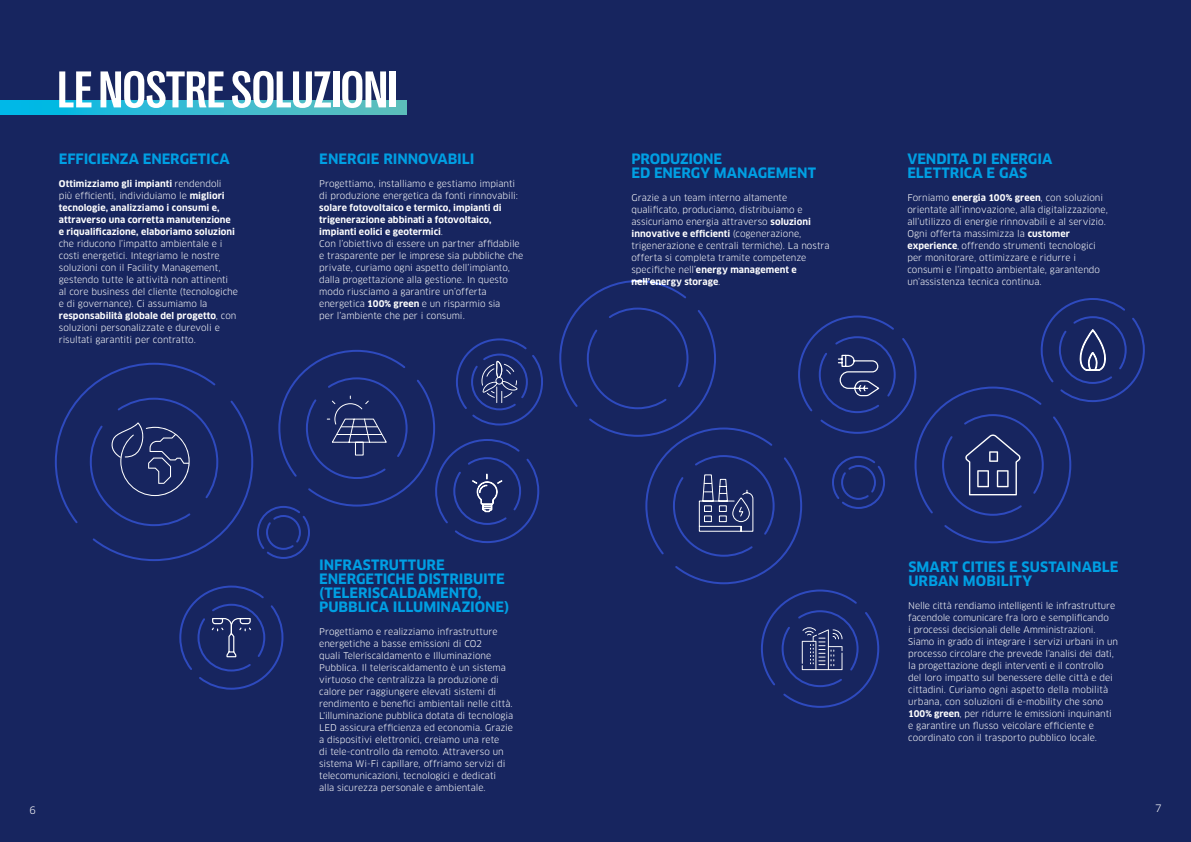
<style>
.page{position:relative;width:1191px;height:842px;background:#17255f}
.page>*{position:absolute;margin:0;border:0;box-sizing:border-box;transform-origin:0 0}
.t1{font:700 condensed 52.6px "Right Grotesk";color:#fff}
.t2{font:700 14px/14px "Clan Pro";letter-spacing:-.005em;color:#009fe3}
.t3{font:10px "Clan Pro";color:#fff}
.t4{font:9px/12px "Clan Pro";letter-spacing:-.005em;color:#fff}
.t5{font:700 9px/12px "Clan Pro";letter-spacing:.005em;color:#fff}
.s1{font-weight:400}
.s2{font-weight:700}
</style>
<div class="page">
<svg style="left:179px;top:585px;width:105px;height:105px"></svg>
<svg style="left:559px;top:280px;width:586px;height:428px"></svg>
<svg style="left:0;top:101px;width:406px;height:13px;background:#32bbd1"></svg>
<svg style="left:54px;top:338px;width:489px;height:223px"></svg>
<h1 class="t1" style="left:57px;top:62px;width:341px">LE NOSTRE SOLUZIONI</h1>
<h2 class="t2" style="left:59px;top:152px;width:172px">EFFICIENZA ENERGETICA</h2>
<p class="t5" style="left:59px;top:177px;width:178px">Ottimizziamo gli impianti <span class="s1">rendendoli più efficienti, individuiamo le</span> migliori tecnologie, analizziamo i consumi e, attraverso una corretta manutenzione e riqualificazione, elaboriamo soluzioni</p>
<p class="t4" style="left:59px;top:237px;width:181px">che riducono l’impatto ambientale e i costi energetici. Integriamo le nostre soluzioni con il Facility Management, gestendo tutte le attività non attinenti al core business del cliente (tecnologiche e di governance). Ci assumiamo la <span class="s2">responsabilità globale del progetto</span>, con soluzioni personalizzate e durevoli e risultati garantiti per contratto.</p>
<h2 class="t2" style="left:319px;top:152px;width:157px">ENERGIE RINNOVABILI</h2>
<p class="t4" style="left:319px;top:178px;width:200px">Progettiamo, installiamo e gestiamo impianti di produzione energetica da fonti rinnovabili:</p>
<p class="t4" style="left:319px;top:202px;width:206px"><span class="s2">solare fotovoltaico e termico, impianti di trigenerazione abbinati a fotovoltaico, impianti eolici e geotermici</span>.<br>Con l’obiettivo di essere un partner affidabile e trasparente per le imprese sia pubbliche che private, curiamo ogni aspetto dell’impianto, dalla progettazione alla gestione. In questo modo riusciamo a garantire un’offerta energetica <span class="s2">100% green</span> e un risparmio sia<br>per l’ambiente che per i consumi.</p>
<h2 class="t2" style="left:319px;top:558px;width:192px">INFRASTRUTTURE<br>ENERGETICHE DISTRIBUITE (TELERISCALDAMENTO,<br>PUBBLICA ILLUMINAZIONE)</h2>
<p class="t4" style="left:319px;top:626px;width:195px">Progettiamo e realizziamo infrastrutture energetiche a basse emissioni di CO2<br>quali Teleriscaldamento e Illuminazione Pubblica. Il teleriscaldamento è un sistema virtuoso che centralizza la produzione di calore per raggiungere elevati sistemi di rendimento e benefici ambientali nelle città.<br>L'illuminazione pubblica dotata di tecnologia LED assicura efficienza ed economia. Grazie a dispositivi elettronici, creiamo una rete<br>di tele-controllo da remoto. Attraverso un sistema Wi-Fi capillare, offriamo servizi di telecomunicazioni, tecnologici e dedicati alla sicurezza personale e ambientale.</p>
<h2 class="t2" style="left:631px;top:152px;width:186px">PRODUZIONE<br>ED ENERGY MANAGEMENT</h2>
<p class="t4" style="left:631px;top:192px;width:200px">Grazie a un team interno altamente qualificato, produciamo, distribuiamo e assicuriamo energia attraverso <span class="s2">soluzioni innovative e efficienti</span> (cogenerazione, trigenerazione e centrali termiche). La nostra offerta si completa tramite competenze specifiche nell’<span class="s2">energy management e nell’energy storage</span>.</p>
<h2 class="t2" style="left:907px;top:152px;width:146px">VENDITA DI ENERGIA<br>ELETTRICA E GAS</h2>
<p class="t4" style="left:907px;top:192px;width:202px">Forniamo <span class="s2">energia 100% green</span>, con soluzioni orientate all’innovazione, alla digitalizzazione, all’utilizzo di energie rinnovabili e al servizio.<br>Ogni offerta massimizza la <span class="s2">customer experience</span>, offrendo strumenti tecnologici per monitorare, ottimizzare e ridurre i consumi e l’impatto ambientale, garantendo un’assistenza tecnica continua.</p>
<h2 class="t2" style="left:908px;top:560px;width:212px">SMART CITIES E SUSTAINABLE<br>URBAN MOBILITY</h2>
<p class="t4" style="left:908px;top:600px;width:211px">Nelle città rendiamo intelligenti le infrastrutture facendole comunicare fra loro e semplificando<br>i processi decisionali delle Amministrazioni.<br>Siamo in grado di integrare i servizi urbani in un processo circolare che prevede l’analisi dei dati, la progettazione degli interventi e il controllo del loro impatto sul benessere delle città e dei cittadini. Curiamo ogni aspetto della mobilità urbana, con soluzioni di e-mobility che sono <span class="s2">100% green</span>, per ridurre le emissioni inquinanti e garantire un flusso veicolare efficiente e coordinato con il trasporto pubblico locale.</p>
<p class="t3" style="left:29px;top:804px;width:8px">6</p>
<p class="t3" style="left:1155px;top:803px;width:8px">7</p>
</div>
